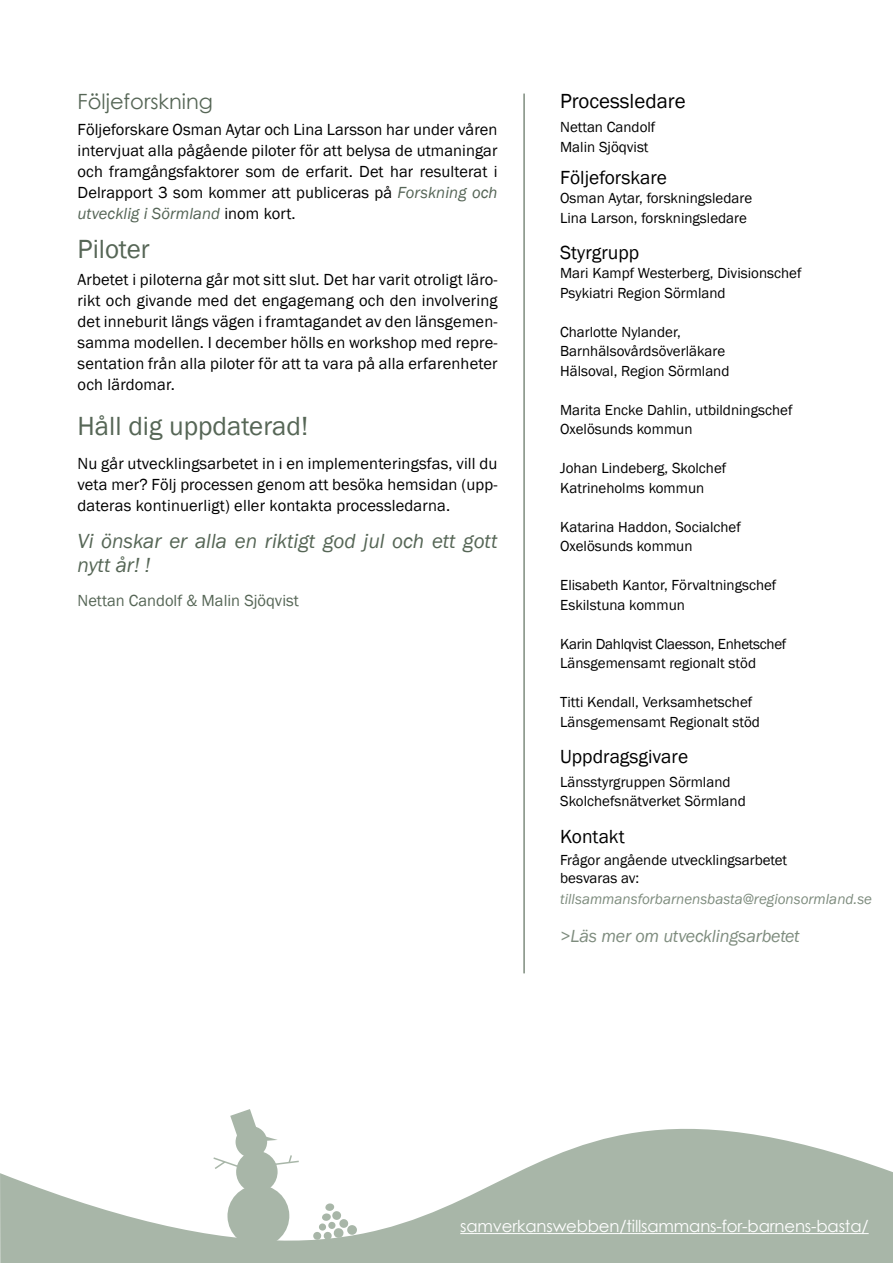
<style>
.page{position:relative;width:893px;height:1263px;background:#fff}
.page>*{position:absolute;margin:0;border:0;box-sizing:border-box;transform-origin:0 0}
.t1{font:27px "Franklin Gothic";color:#566656}
.t2{font:italic 21px/24px "Franklin Gothic";color:#566656}
.t3{font:21px "Century Gothic";color:#566656}
.t4{font:21px "Franklin Gothic";color:#000}
.t5{font:19.5px "Franklin Gothic";color:#000}
.t6{font:italic 18px "Franklin Gothic";letter-spacing:-.01em;color:#7e8c7e}
.t7{font:16.5px/21px "Franklin Gothic";letter-spacing:.01em;color:#000;text-align:justify}
.t8{font:16.5px "Century Gothic";letter-spacing:-.01em;color:#fff}
.t9{font:16.5px "Franklin Gothic";color:#566656}
.t10{font:15px/19.5px "Franklin Gothic";color:#000}
.t11{font:15px/19.5px "Franklin Gothic";letter-spacing:-.02em;color:#000}
.t12{font:italic 15px "Franklin Gothic";color:#7e8c7e}
.s1{font-style:italic;color:#546455}
</style>
<div class="page">
<svg style="left:0;top:1129px;width:893px;height:134px;fill:#a8b6a8"></svg>
<hr style="left:460px;top:1233px;width:409px;height:1px;background:#fff">
<hr style="left:523px;top:94px;width:2px;height:879px;background:#7e8c7e">
<svg style="left:227px;top:1184px;width:63px;height:63px"></svg>
<div style="left:236px;top:1150px;width:42px;height:43px;background:#a8b6a8;border-radius:50%"></div>
<div style="left:235px;top:1126px;width:32px;height:32px;background:#a8b6a8;border-radius:50%"></div>
<svg style="left:230px;top:1109px;width:48px;height:33px"></svg>
<svg style="left:269px;top:1153px;width:31px;height:13px"></svg>
<svg style="left:212px;top:1156px;width:30px;height:14px"></svg>
<div style="left:319px;top:1223px;width:7px;height:8px;background:#a8b6a8;border-radius:3px"></div>
<div style="left:325px;top:1203px;width:9px;height:8px;background:#a8b6a8;border-radius:4px"></div>
<div style="left:313px;top:1231px;width:8px;height:9px;background:#a8b6a8;border-radius:4px"></div>
<svg style="left:323px;top:1231px;width:9px;height:9px"></svg>
<svg style="left:322px;top:1213px;width:35px;height:25px"></svg>
<div style="left:332px;top:1211px;width:9px;height:9px;background:#a8b6a8;border-radius:4px"></div>
<p class="t3" style="left:78px;top:87px;width:137px">Följeforskning</p>
<p class="t7" style="left:78px;top:119px;width:421px">Följeforskare Osman Aytar och Lina Larsson har under våren intervjuat alla pågående piloter för att belysa de utmaningar och framgångsfaktorer som de erfarit. Det har resulterat i Delrapport 3 som kommer att publiceras på <span class="s1">Forskning och utvecklig i Sörmland</span> inom kort.</p>
<h1 class="t1" style="left:78px;top:233px;width:74px">Piloter</h1>
<p class="t7" style="left:78px;top:269px;width:421px">Arbetet i piloterna går mot sitt slut. Det har varit otroligt läro&shy;rikt och givande med det engagemang och den involvering det inneburit längs vägen i framtagandet av den länsgemen&shy;samma modellen. I december hölls en workshop med repre&shy;sentation från alla piloter för att ta vara på alla erfarenheter och lärdomar.</p>
<h1 class="t1" style="left:78px;top:409px;width:232px">Håll dig uppdaterad!</h1>
<p class="t7" style="left:78px;top:453px;width:421px">Nu går utvecklingsarbetet in i en implementeringsfas, vill du veta mer? Följ processen genom att besöka hemsidan (upp&shy;dateras kontinuerligt) eller kontakta processledarna.</p>
<p class="t2" style="left:78px;top:529px;width:421px">Vi önskar er alla en riktigt god jul och ett gott nytt år! !</p>
<p class="t9" style="left:78px;top:590px;width:223px">Nettan Candolf &amp; Malin Sjöqvist</p>
<p class="t4" style="left:560px;top:88px;width:127px">Processledare</p>
<p class="t10" style="left:560px;top:117px;width:97px">Nettan Candolf<br>Malin Sjöqvist</p>
<p class="t5" style="left:560px;top:165px;width:108px">Följeforskare</p>
<p class="t10" style="left:560px;top:189px;width:194px">Osman Aytar, forskningsledare<br>Lina Larson, forskningsledare</p>
<p class="t5" style="left:560px;top:240px;width:81px">Styrgrupp</p>
<p class="t10" style="left:560px;top:264px;width:243px">Mari Kampf Westerberg, Divisionschef<br>Psykiatri Region Sörmland</p>
<p class="t10" style="left:560px;top:322px;width:171px">Charlotte Nylander,<br>Barnhälsovårdsöverläkare<br>Hälsoval, Region Sörmland</p>
<p class="t10" style="left:560px;top:400px;width:234px">Marita Encke Dahlin, utbildningschef<br>Oxelösunds kommun</p>
<p class="t10" style="left:560px;top:459px;width:168px">Johan Lindeberg, Skolchef<br>Katrineholms kommun</p>
<p class="t10" style="left:560px;top:517px;width:182px">Katarina Haddon, Socialchef<br>Oxelösunds kommun</p>
<p class="t10" style="left:560px;top:576px;width:218px">Elisabeth Kantor, Förvaltningschef<br>Eskilstuna kommun</p>
<p class="t11" style="left:560px;top:634px;width:228px">Karin Dahlqvist Claesson, Enhetschef<br>Länsgemensamt regionalt stöd</p>
<p class="t10" style="left:560px;top:693px;width:201px">Titti Kendall, Verksamhetschef<br>Länsgemensamt Regionalt stöd</p>
<p class="t5" style="left:560px;top:744px;width:129px">Uppdragsgivare</p>
<p class="t10" style="left:560px;top:772px;width:187px">Länsstyrgruppen Sörmland<br>Skolchefsnätverket Sörmland</p>
<p class="t5" style="left:560px;top:824px;width:66px">Kontakt</p>
<p class="t10" style="left:560px;top:851px;width:229px;line-height:18px">Frågor angående utvecklingsarbetet besvaras av:</p>
<p class="t12" style="left:560px;top:889px;width:313px">tillsammansforbarnensbasta@regionsormland.se</p>
<p class="t6" style="left:560px;top:925px;width:241px">&gt;Läs mer om utvecklingsarbetet</p>
<p class="t8" style="left:460px;top:1214px;width:410px">samverkanswebben/tillsammans-for-barnens-basta/</p>
</div>
